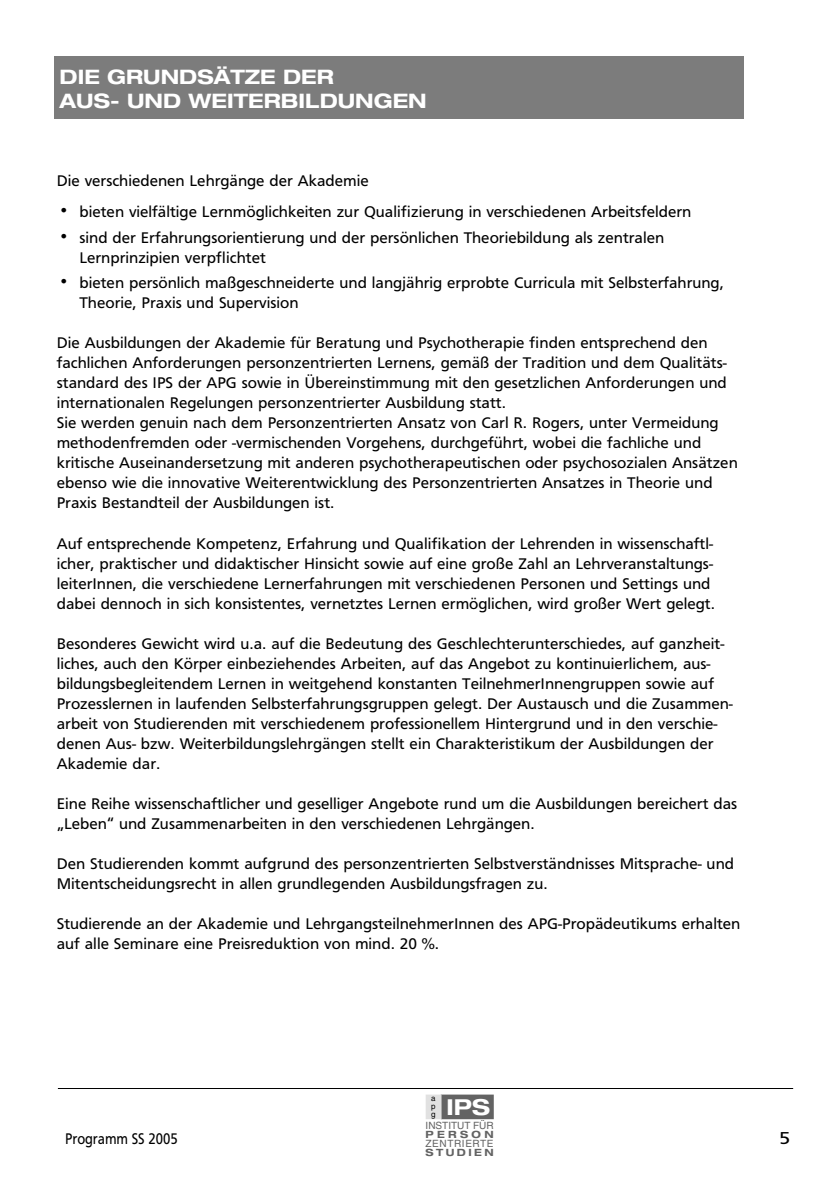
<style>
.page{position:relative;width:840px;height:1191px;background:#fff}
.page>*{position:absolute;margin:0;border:0;box-sizing:border-box;transform-origin:0 0}
.t1{font:700 expanded 22px "Helvetica Neue";color:#fff}
.t2{font:700 expanded 20px/24px "Helvetica Neue";color:#fff}
.t3{font:18px "Frutiger Ext";color:#000}
.t4{font:16px/20px "Frutiger";color:#000}
.t5{font:16px "Frutiger Cnd";color:#000}
.t6{font:700 expanded 10px "Helvetica Neue";letter-spacing:.24em;color:#636363}
.t7{font:10px "Helvetica";letter-spacing:.015em;color:#636363}
.t8{font:10px "Helvetica";letter-spacing:.06em;color:#636363}
.t9{font:8px/8px "Helvetica";color:#000;text-align:justify}
.s1{font-size:24px}
</style>
<div class="page">
<hr style="left:58px;top:1088px;width:734px;height:1px;background:#000">
<div style="left:440px;top:1094px;width:53px;height:25px;background:#636363"></div>
<div style="left:425px;top:1094px;width:16px;height:25px;background:#e1e1e1"></div>
<div style="left:54px;top:57px;width:689px;height:62px;background:#7c7c7c"></div>
<p class="t2" style="left:60px;top:64px;width:368px">DIE GRUNDSÄTZE DER<br>AUS- UND WEITERBILDUNGEN</p>
<p class="t4" style="left:57px;top:170px;width:313px">Die verschiedenen Lehrgänge der Akademie</p>
<p class="t4" style="left:57px;top:201px;width:635px"><span class="s1">•</span> bieten vielfältige Lernmöglichkeiten zur Qualifizierung in verschiedenen Arbeitsfeldern</p>
<p class="t4" style="left:79px;top:227px;width:586px;text-indent:-23px"><span class="s1">•</span> sind der Erfahrungsorientierung und der persönlichen Theoriebildung als zentralen<br>Lernprinzipien verpflichtet</p>
<p class="t4" style="left:79px;top:273px;width:645px;text-indent:-23px"><span class="s1">•</span> bieten persönlich maßgeschneiderte und langjährig erprobte Curricula mit Selbsterfahrung,<br>Theorie, Praxis und Supervision</p>
<p class="t4" style="left:57px;top:333px;width:682px">Die Ausbildungen der Akademie für Beratung und Psychotherapie finden entsprechend den fachlichen Anforderungen personzentrierten Lernens, gemäß der Tradition und dem Qualitäts&shy;standard des IPS der APG sowie in Übereinstimmung mit den gesetzlichen Anforderungen und internationalen Regelungen personzentrierter Ausbildung statt.<br>Sie werden genuin nach dem Personzentrierten Ansatz von Carl R. Rogers, unter Vermeidung methodenfremden oder -vermischenden Vorgehens, durchgeführt, wobei die fachliche und kritische Auseinandersetzung mit anderen psychotherapeutischen oder psychosozialen Ansätzen ebenso wie die innovative Weiterentwicklung des Personzentrierten Ansatzes in Theorie und Praxis Bestandteil der Ausbildungen ist.</p>
<p class="t4" style="left:57px;top:533px;width:659px">Auf entsprechende Kompetenz, Erfahrung und Qualifikation der Lehrenden in wissenschaftl&shy;icher, praktischer und didaktischer Hinsicht sowie auf eine große Zahl an Lehrveranstaltungs&shy;leiterInnen, die verschiedene Lernerfahrungen mit verschiedenen Personen und Settings und dabei dennoch in sich konsistentes, vernetztes Lernen ermöglichen, wird großer Wert gelegt.</p>
<p class="t4" style="left:57px;top:633px;width:677px">Besonderes Gewicht wird u.a. auf die Bedeutung des Geschlechterunterschiedes, auf ganzheit&shy;liches, auch den Körper einbeziehendes Arbeiten, auf das Angebot zu kontinuierlichem, aus&shy;bildungsbegleitendem Lernen in weitgehend konstanten TeilnehmerInnengruppen sowie auf Prozesslernen in laufenden Selbsterfahrungsgruppen gelegt. Der Austausch und die Zusammen&shy;arbeit von Studierenden mit verschiedenem professionellem Hintergrund und in den verschie&shy;denen Aus- bzw. Weiterbildungslehrgängen stellt ein Charakteristikum der Ausbildungen der Akademie dar.</p>
<p class="t4" style="left:57px;top:793px;width:681px">Eine Reihe wissenschaftlicher und geselliger Angebote rund um die Ausbildungen bereichert das „Leben“ und Zusammenarbeiten in den verschiedenen Lehrgängen.</p>
<p class="t4" style="left:57px;top:853px;width:678px">Den Studierenden kommt aufgrund des personzentrierten Selbstverständnisses Mitsprache- und<br>Mitentscheidungsrecht in allen grundlegenden Ausbildungsfragen zu.</p>
<p class="t4" style="left:57px;top:913px;width:684px">Studierende an der Akademie und LehrgangsteilnehmerInnen des APG-Propädeutikums erhalten auf alle Seminare eine Preisreduktion von mind. 20 %.</p>
<p class="t9" style="left:431px;top:1094px;width:6px">a p g</p>
<h1 class="t1" style="left:446px;top:1093px;width:45px">IPS</h1>
<p class="t7" style="left:425px;top:1119px;width:69px">INSTITUT FÜR</p>
<p class="t6" style="left:425px;top:1128px;width:69px">PERSON</p>
<p class="t8" style="left:425px;top:1137px;width:69px">ZENTRIERTE</p>
<p class="t6" style="left:425px;top:1146px;width:69px">STUDIEN</p>
<p class="t5" style="left:65px;top:1129px;width:114px">Programm SS 2005</p>
<p class="t3" style="left:778px;top:1127px;width:13px">5</p>
</div>
